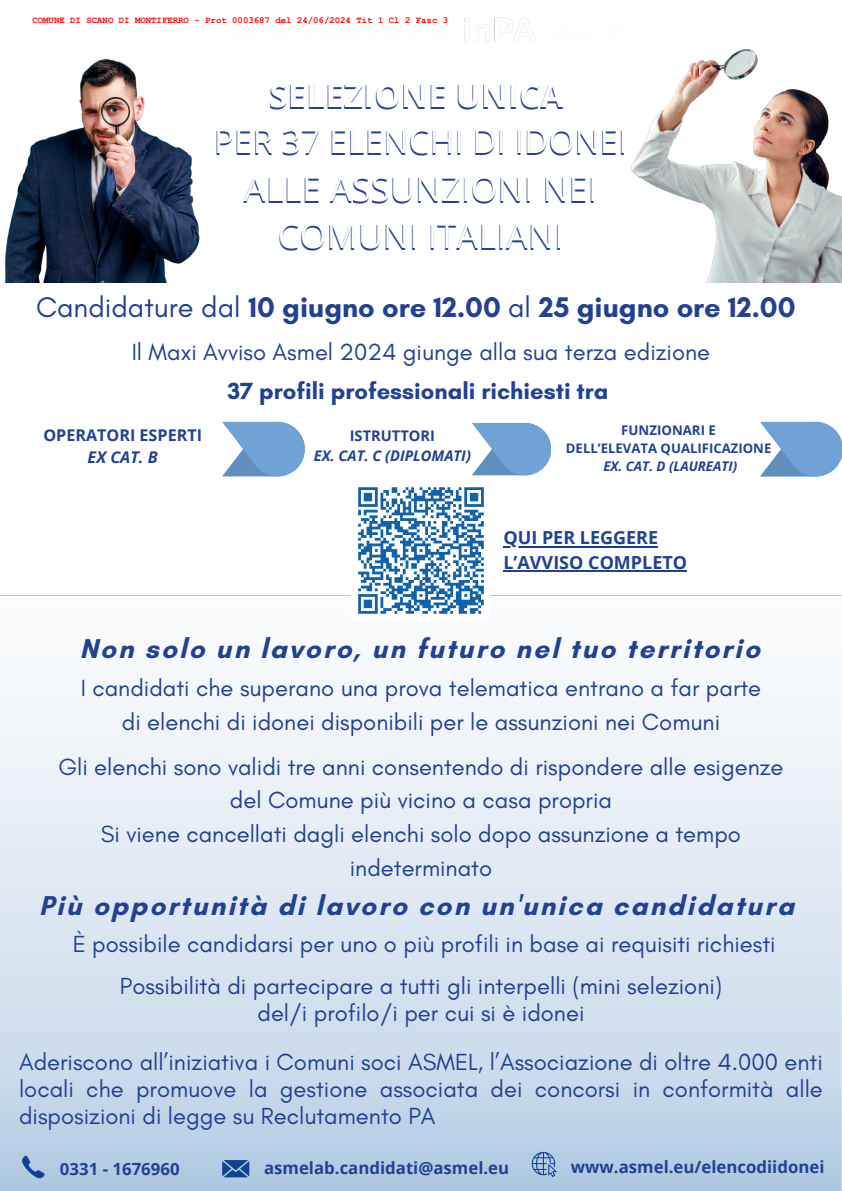
<style>
.page{position:relative;width:842px;height:1191px;background:#fff}
.page>*{position:absolute;margin:0;border:0;box-sizing:border-box;transform-origin:0 0}
.t1{font:34.6px/47.2px "Open Sans";color:#224192;text-align:center}
.t2{font:33.4px "Open Sans";color:#224192}
.t3{font:700 33.4px "Open Sans";color:#224192}
.t4{font:700 28.9px "Glacial Indifference";color:#224192}
.t5{font:700 27.8px "Glacial Indifference";letter-spacing:.075em;color:#224192}
.t6{font:23.8px/33.8px "Glacial Indifference";color:#224192;text-align:center}
.t7{font:700 23.8px "Glacial Indifference";color:#224192}
.t8{font:700 18px/24.8px "Open Sans";color:#224192}
.t9{font:700 16.8px "Open Sans";color:#224192}
.t10{font:700 16.1px "Open Sans";color:#224192}
.t11{font:italic 700 16.1px "Open Sans";color:#224192}
.t12{font:italic 700 14.6px "Open Sans";color:#224192}
.t13{font:700 14.6px "Open Sans";color:#224192}
.t14{font:italic 700 13.3px "Open Sans";color:#224192}
.t15{font:700 13.3px "Open Sans";color:#224192}
.t16{font:700 13.1px "Open Sans";color:#224192}
.t17{font:700 9px "Courier New";color:#f00}
.s1{font-weight:400}
</style>
<div class="page">
<div style="left:0;top:595px;width:842px;height:595px;background:linear-gradient(to bottom,#fff,#b8cfe5)"></div>
<img style="left:632px;top:49px;width:210px;height:233px">
<img style="left:5px;top:58px;width:195px;height:224px">
<img style="left:464px;top:17px;width:73px;height:25px">
<svg style="left:472px;top:422px;width:370px;height:54px"></svg>
<svg style="left:222px;top:422px;width:83px;height:54px"></svg>
<svg style="left:20px;top:1155px;width:25px;height:24px"></svg>
<svg style="left:222px;top:1159px;width:27px;height:18px"></svg>
<svg style="left:532px;top:1151px;width:25px;height:25px"></svg>
<img style="left:352px;top:487px;width:137px;height:133px">
<hr style="left:503px;top:546px;width:155px;height:1px;background:#114290">
<hr style="left:503px;top:570px;width:184px;height:2px;background:#224192">
<p class="t17" style="left:32px;top:16px;width:417px">COMUNE DI SCANO DI MONTIFERRO - Prot 0003687 del 24/06/2024 Tit 1 Cl 2 Fasc 3</p>
<h2 class="t3" style="left:269px;top:74px;width:296px">SELEZIONE UNICA</h2>
<h2 class="t2" style="left:213px;top:120px;width:415px">PER 37 ELENCHI DI IDONEI</h2>
<h1 class="t1" style="left:244px;top:165px;width:355px">ALLE ASSUNZIONI NEI<br>COMUNI ITALIANI</h1>
<p class="t4" style="left:36px;top:289px;width:761px"><span class="s1">Candidature dal</span> 10 giugno ore 12.00 <span class="s1">al</span> 25 giugno ore 12.00</p>
<p class="t6" style="left:132px;top:336px;width:580px">Il Maxi Avviso Asmel 2024 giunge alla sua terza edizione</p>
<p class="t7" style="left:227px;top:376px;width:383px">37 profili professionali richiesti tra</p>
<p class="t15" style="left:621px;top:420px;width:96px">FUNZIONARI E</p>
<p class="t16" style="left:566px;top:439px;width:207px">DELL’ELEVATA QUALIFICAZIONE</p>
<p class="t14" style="left:603px;top:457px;width:135px">EX. CAT. D (LAUREATI)</p>
<p class="t10" style="left:43px;top:424px;width:160px">OPERATORI ESPERTI</p>
<p class="t11" style="left:88px;top:446px;width:72px">EX CAT. B</p>
<p class="t13" style="left:350px;top:425px;width:87px">ISTRUTTORI</p>
<p class="t12" style="left:314px;top:445px;width:159px">EX. CAT. C (DIPLOMATI)</p>
<p class="t8" style="left:503px;top:525px;width:185px">QUI PER LEGGERE<br>L’AVVISO COMPLETO</p>
<p class="t5" style="left:80px;top:631px;width:682px">Non solo un lavoro, un futuro nel tuo territorio</p>
<p class="t6" style="left:81px;top:671px;width:682px">I candidati che superano una prova telematica entrano a far parte di elenchi di idonei disponibili per le assunzioni nei Comuni</p>
<p class="t6" style="left:58px;top:750px;width:727px">Gli elenchi sono validi tre anni consentendo di rispondere alle esigenze del Comune più vicino a casa propria<br>Si viene cancellati dagli elenchi solo dopo assunzione a tempo indeterminato</p>
<p class="t5" style="left:39px;top:888px;width:756px">Più opportunità di lavoro con un'unica candidatura</p>
<p class="t6" style="left:73px;top:922px;width:704px;line-height:42px">È possibile candidarsi per uno o più profili in base ai requisiti richiesti<br>Possibilità di partecipare a tutti gli interpelli (mini selezioni)</p>
<p class="t6" style="left:257px;top:996px;width:328px">del/i profilo/i per cui si è idonei</p>
<p class="t6" style="left:19px;top:1048px;width:805px;line-height:27px;text-align:justify">Aderiscono all’iniziativa i Comuni soci ASMEL, l’Associazione di oltre 4.000 enti locali che promuove la gestione associata dei concorsi in conformità alle disposizioni di legge su Reclutamento PA</p>
<p class="t9" style="left:60px;top:1157px;width:121px">0331 - 1676960</p>
<p class="t9" style="left:264px;top:1155px;width:247px">asmelab.candidati@asmel.eu</p>
<p class="t9" style="left:571px;top:1154px;width:255px">www.asmel.eu/elencodiidonei</p>
</div>
